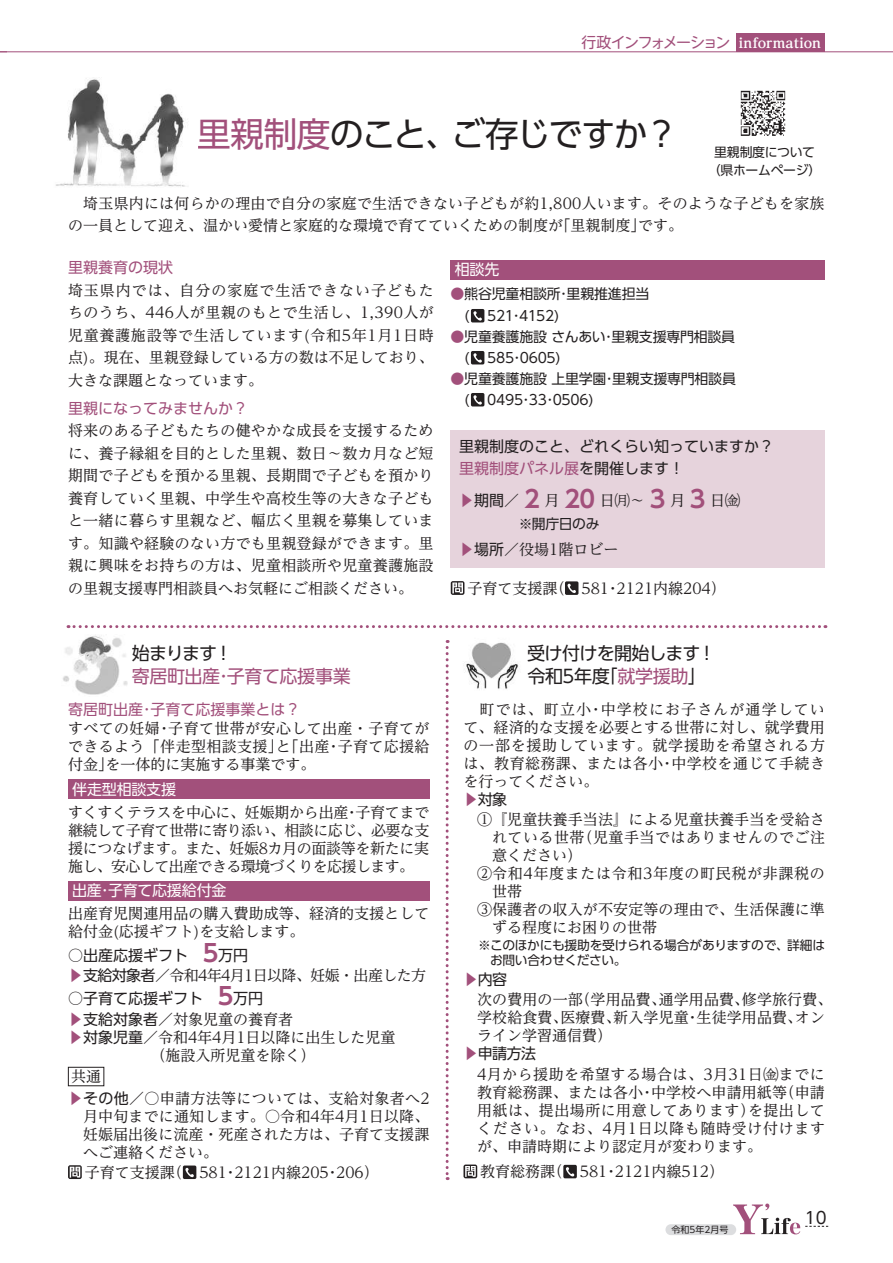
<style>
.page{position:relative;width:893px;height:1263px;background:#fff}
.page>*{position:absolute;margin:0;border:0;box-sizing:border-box;transform-origin:0 0}
.t1{font:34.05px "UD Shin Go Pro";letter-spacing:-.035em;color:#231f20}
.t2{font:18px/23.4px "UD Shin Go Pro";letter-spacing:-.04em;color:#231f20}
.t3{font:18px "UD Shin Go Pro";letter-spacing:-.025em;color:#a2507b}
.t4{font:16.5px "UD Shin Go Pro";color:#231f20}
.t5{font:15px/18px "UD Reimin Pro";letter-spacing:.005em;color:#231f20;text-align:justify}
.t6{font:15px/22.5px "UD Shin Go Pro";color:#231f20}
.t7{font:15px "UD Shin Go Pro";color:#a2507b}
.t8{font:15px "UD Reimin Pro";letter-spacing:-.04em;color:#231f20}
.t9{font:15px "UD Reimin Pro";letter-spacing:.045em;color:#231f20}
.t10{font:15px "UD Reimin Pro";letter-spacing:.035em;color:#231f20}
.t11{font:15px "UD Shin M Go Pro";letter-spacing:-.11em;color:#a2507b}
.t12{font:15px "UD Shin Go Pro";letter-spacing:-.01em;color:#fff}
.t13{font:13.95px/20.4px "UD Shin Go Pro";letter-spacing:-.015em;color:#231f20}
.t14{font:13.8px "UD Shin Go Pro";letter-spacing:-.03em;color:#231f20}
.t15{font:12.9px/18px "UD Shin Go Pro";letter-spacing:-.03em;color:#231f20;text-align:center}
.t16{font:12.75px/15px "UD Shin Go Pro";letter-spacing:-.025em;color:#231f20}
.t17{font:9px "UD Shin Go Pro";color:#231f20}
.s1{font-family:"UD Reimin Pro";font-weight:700;font-stretch:expanded;font-size:13.5px;color:#fff}
.s2{color:#a2507b}
.s3{font-family:"UD Shin Go Pro";color:#a2507b}
.s4{font-family:"UD Shin Go Pro"}
.s5{font-family:"UD Shin Go Pro De";font-weight:700;font-size:23.85px;color:#a2507b}
.s6{font-size:15px}
</style>
<div class="page">
<div style="left:665px;top:1224px;width:71px;height:11px;background:#dcdddf;border-radius:5px"></div>
<svg style="left:733px;top:1203px;width:95px;height:31px"></svg>
<div style="left:68px;top:779px;width:361px;height:19px;background:#a2507b"></div>
<div style="left:68px;top:881px;width:361px;height:19px;background:#a2507b"></div>
<div style="left:68px;top:1067px;width:36px;height:19px;border:1px solid #231f20"></div>
<svg style="left:68px;top:1165px;width:14px;height:14px"></svg>
<svg style="left:70px;top:1167px;width:10px;height:10px"></svg>
<div style="left:183px;top:1165px;width:13px;height:14px;background:#231f20;border-radius:2px"></div>
<svg style="left:185px;top:1168px;width:9px;height:9px"></svg>
<img style="left:63px;top:635px;width:65px;height:60px">
<svg style="left:446px;top:640px;width:3px;height:540px"></svg>
<div style="left:463px;top:1164px;width:14px;height:14px;background:#231f20;border-radius:2px"></div>
<svg style="left:465px;top:1166px;width:11px;height:11px"></svg>
<div style="left:563px;top:1165px;width:14px;height:13px;background:#231f20;border-radius:2px"></div>
<svg style="left:566px;top:1167px;width:8px;height:10px"></svg>
<img style="left:464px;top:642px;width:56px;height:47px">
<svg style="left:68px;top:625px;width:758px;height:3px"></svg>
<div style="left:451px;top:260px;width:374px;height:19px;background:#a2507b"></div>
<div style="left:471px;top:309px;width:13px;height:13px;background:#231f20;border-radius:2px"></div>
<svg style="left:473px;top:311px;width:9px;height:10px"></svg>
<div style="left:471px;top:351px;width:13px;height:13px;background:#231f20;border-radius:2px"></div>
<svg style="left:473px;top:353px;width:9px;height:10px"></svg>
<div style="left:471px;top:393px;width:13px;height:13px;background:#231f20;border-radius:2px"></div>
<svg style="left:473px;top:395px;width:9px;height:10px"></svg>
<img style="left:56px;top:79px;width:130px;height:108px">
<img style="left:740px;top:90px;width:46px;height:46px">
<div style="left:451px;top:430px;width:374px;height:138px;background:#e6d3dc"></div>
<svg style="left:451px;top:581px;width:13px;height:14px"></svg>
<svg style="left:452px;top:582px;width:11px;height:11px"></svg>
<div style="left:565px;top:581px;width:13px;height:14px;background:#231f20;border-radius:2px"></div>
<svg style="left:567px;top:583px;width:9px;height:10px"></svg>
<div style="left:736px;top:33px;width:88px;height:19px;background:#a2507b"></div>
<hr style="left:0;top:51px;width:893px;height:1px;background:#a2507b">
<p class="t11" style="left:582px;top:30px;width:241px">行政インフォメーション <span class="s1">information</span></p>
<h1 class="t1" style="left:197px;top:106px;width:483px"><span class="s2">里親制度</span>のこと、ご存じですか？</h1>
<p class="t15" style="left:708px;top:143px;width:115px">里親制度について（県ホームページ）</p>
<p class="t5" style="left:68px;top:191px;width:758px;line-height:22.5px">　埼玉県内には何らかの理由で自分の家庭で生活できない子どもが約1,800人います。そのような子どもを家族の一員として迎え、温かい愛情と家庭的な環境で育てていくための制度が｢里親制度｣です。</p>
<p class="t7" style="left:68px;top:256px;width:106px">里親養育の現状</p>
<p class="t5" style="left:68px;top:278px;width:367px;line-height:22.5px">埼玉県内では、自分の家庭で生活できない子どもたちのうち、446人が里親のもとで生活し、1,390人が児童養護施設等で生活しています(令和5年1月1日時点)。現在、里親登録している方の数は不足しており、大きな課題となっています。</p>
<p class="t7" style="left:68px;top:396px;width:182px">里親になってみませんか？</p>
<p class="t5" style="left:68px;top:419px;width:367px;line-height:22.5px">将来のある子どもたちの健やかな成長を支援するために、養子縁組を目的とした里親、数日～数カ月など短期間で子どもを預かる里親、長期間で子どもを預かり養育していく里親、中学生や高校生等の大きな子どもと一緒に暮らす里親など、幅広く里親を募集しています。知識や経験のない方でも里親登録ができます。里親に興味をお持ちの方は、児童相談所や児童養護施設の里親支援専門相談員へお気軽にご相談ください。</p>
<p class="t12" style="left:455px;top:258px;width:46px">相談先</p>
<p class="t13" style="left:451px;top:282px;width:200px;line-height:21.9px"><span class="s2">●</span>熊谷児童相談所･里親推進担当　(</p>
<p class="t13" style="left:487px;top:305px;width:73px">521･4152)</p>
<p class="t13" style="left:451px;top:326px;width:286px"><span class="s2">●</span>児童養護施設 さんあい･里親支援専門相談員　(</p>
<p class="t13" style="left:487px;top:347px;width:75px">585･0605)</p>
<p class="t13" style="left:451px;top:368px;width:287px"><span class="s2">●</span>児童養護施設 上里学園･里親支援専門相談員　(</p>
<p class="t13" style="left:487px;top:389px;width:108px">0495･33･0506)</p>
<p class="t6" style="left:459px;top:434px;width:316px">里親制度のこと、どれくらい知っていますか？<span class="s2">里親制度パネル展</span>を開催します！</p>
<p class="t5" style="left:459px;top:491px;width:282px"><span class="s3">▶</span><span class="s4">期間／</span> <span class="s5">2</span> 月 <span class="s5">20</span> 日㈪～ <span class="s5">3</span> 月 <span class="s5">3</span> 日㈮</p>
<p class="t14" style="left:474px;top:513px;width:127px"><span class="s6">　　　</span>※開庁日のみ</p>
<p class="t5" style="left:459px;top:540px;width:161px"><span class="s3">▶</span><span class="s4">場所／</span>役場1階ロビー</p>
<p class="t5" style="left:467px;top:578px;width:252px">子育て支援課( 581･2121内線204)</p>
<p class="t2" style="left:132px;top:640px;width:102px">始まります！</p>
<p class="t3" style="left:132px;top:661px;width:220px">寄居町出産･子育て応援事業</p>
<p class="t7" style="left:68px;top:697px;width:234px">寄居町出産･子育て応援事業とは？</p>
<p class="t5" style="left:68px;top:719px;width:363px">すべての妊婦･子育て世帯が安心して出産・子育てができるよう「伴走型相談支援｣と｢出産･子育て応援給付金｣を一体的に実施する事業です。</p>
<p class="t12" style="left:72px;top:777px;width:105px">伴走型相談支援</p>
<p class="t5" style="left:68px;top:803px;width:363px">すくすくテラスを中心に、妊娠期から出産･子育てまで継続して子育て世帯に寄り添い、相談に応じ、必要な支援につなげます。また、妊娠8カ月の面談等を新たに実施し、安心して出産できる環境づくりを応援します。</p>
<p class="t12" style="left:72px;top:878px;width:156px">出産･子育て応援給付金</p>
<p class="t5" style="left:68px;top:903px;width:363px">出産育児関連用品の購入費助成等、経済的支援として給付金(応援ギフト)を支給します。</p>
<p class="t6" style="left:68px;top:944px;width:182px">○出産応援ギフト　<span class="s5">5</span>万円</p>
<p class="t8" style="left:68px;top:963px;width:360px"><span class="s3">▶</span><span class="s4">支給対象者／</span>令和4年4月1日以降、妊娠・出産した方</p>
<p class="t6" style="left:68px;top:986px;width:197px">○子育て応援ギフト　<span class="s5">5</span>万円</p>
<p class="t5" style="left:68px;top:1010px;width:226px"><span class="s3">▶</span><span class="s4">支給対象者／</span>対象児童の養育者</p>
<p class="t5" style="left:68px;top:1028px;width:329px"><span class="s3">▶</span><span class="s4">対象児童／</span>令和4年4月1日以降に出生した児童</p>
<p class="t5" style="left:158px;top:1046px;width:151px">(施設入所児童を除く)</p>
<p class="t5" style="left:68px;top:1065px;width:363px;line-height:21.3px">共通<br><span class="s3">▶</span><span class="s4">その他／</span>○申請方法等については、支給対象者へ2</p>
<p class="t5" style="left:83px;top:1106px;width:348px">月中旬までに通知します。○令和4年4月1日以降、妊娠届出後に流産・死産された方は、子育て支援課へご連絡ください。</p>
<p class="t5" style="left:85px;top:1162px;width:288px">子育て支援課( 581･2121内線205･206)</p>
<p class="t2" style="left:527px;top:640px;width:190px">受け付けを開始します！令和5年度｢<span class="s2">就学援助</span>｣</p>
<p class="t5" style="left:463px;top:700px;width:363px">　町では、町立小･中学校にお子さんが通学していて、経済的な支援を必要とする世帯に対し、就学費用の一部を援助しています。就学援助を希望される方は、教育総務課、または各小･中学校を通じて手続きを行ってください。</p>
<p class="t6" style="left:463px;top:787px;width:45px"><span class="s2">▶</span>対象</p>
<p class="t5" style="left:477px;top:810px;width:349px">①『児童扶養手当法』による児童扶養手当を受給さ</p>
<p class="t10" style="left:492px;top:825px;width:334px">れている世帯(児童手当ではありませんのでご注</p>
<p class="t5" style="left:492px;top:846px;width:84px">意ください)</p>
<p class="t9" style="left:477px;top:861px;width:349px">②令和4年度または令和3年度の町民税が非課税の</p>
<p class="t5" style="left:492px;top:882px;width:31px">世帯</p>
<p class="t5" style="left:477px;top:900px;width:349px">③保護者の収入が不安定等の理由で、生活保護に準</p>
<p class="t5" style="left:492px;top:918px;width:166px">ずる程度にお困りの世帯</p>
<p class="t16" style="left:490px;top:937px;width:336px;text-indent:-12px">※このほかにも援助を受けられる場合がありますので、詳細はお問い合わせください。</p>
<p class="t6" style="left:463px;top:968px;width:45px"><span class="s2">▶</span>内容</p>
<p class="t5" style="left:477px;top:990px;width:349px">次の費用の一部(学用品費､通学用品費､修学旅行費､学校給食費､医療費､新入学児童･生徒学用品費､オンライン学習通信費)</p>
<p class="t6" style="left:463px;top:1042px;width:74px"><span class="s2">▶</span>申請方法</p>
<p class="t5" style="left:477px;top:1064px;width:349px">4月から援助を希望する場合は、3月31日㈮までに教育総務課、または各小･中学校へ申請用紙等(申請用紙は、提出場所に用意してあります)を提出してください。なお、4月1日以降も随時受け付けますが、申請時期により認定月が変わります。</p>
<p class="t5" style="left:480px;top:1162px;width:238px">教育総務課( 581･2121内線512)</p>
<p class="t17" style="left:672px;top:1222px;width:58px">令和5年2月号</p>
<p class="t4" style="left:805px;top:1204px;width:23px">10</p>
</div>
